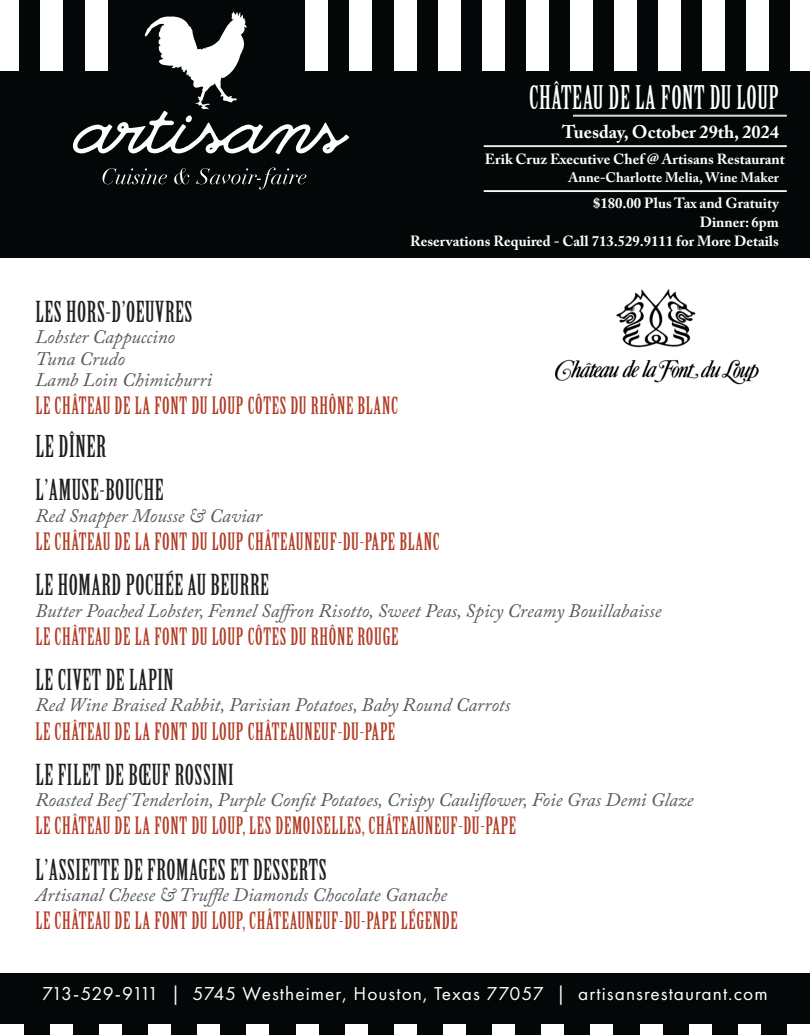
<style>
.page{position:relative;width:810px;height:1035px;background:#fff}
.page>*{position:absolute;margin:0;border:0;box-sizing:border-box;transform-origin:0 0}
.t1{font:31.88px "Birch Std";letter-spacing:.02em;color:#fff}
.t2{font:29.44px "Birch Std";letter-spacing:.02em;color:#231f20}
.t3{font:28.31px "Birch Std";letter-spacing:.02em;color:#231f20}
.t4{font:23.38px "Birch Std";letter-spacing:.03em;color:#b23b25}
.t5{font:19.38px "Futura PT";letter-spacing:.055em;color:#fff}
.t6{font:italic 19.06px "Adobe Caslon Pro";color:#57585a}
.t7{font:700 18.25px "Adobe Caslon Pro";color:#fff}
.t8{font:700 14.69px "Adobe Caslon Pro";color:#fff}
.t9{font:700 13.75px "Adobe Caslon Pro";color:#fff}
</style>
<div class="page">
<div style="left:0;top:0;width:810px;height:257px;background:#030708"></div>
<div style="left:0;top:973px;width:810px;height:62px;background:#030708"></div>
<div style="left:482px;top:0;width:22px;height:71px;background:#fff"></div>
<div style="left:526px;top:0;width:23px;height:71px;background:#fff"></div>
<div style="left:571px;top:0;width:22px;height:71px;background:#fff"></div>
<div style="left:615px;top:0;width:22px;height:71px;background:#fff"></div>
<div style="left:659px;top:0;width:22px;height:71px;background:#fff"></div>
<svg style="left:73px;top:12px;width:276px;height:178px"></svg>
<div style="left:394px;top:0;width:22px;height:71px;background:#fff"></div>
<div style="left:438px;top:0;width:22px;height:71px;background:#fff"></div>
<div style="left:306px;top:0;width:22px;height:71px;background:#fff"></div>
<div style="left:350px;top:0;width:22px;height:71px;background:#fff"></div>
<div style="left:85px;top:0;width:22px;height:71px;background:#fff"></div>
<div style="left:0;top:0;width:19px;height:71px;background:#fff"></div>
<div style="left:41px;top:0;width:22px;height:71px;background:#fff"></div>
<div style="left:702px;top:0;width:22px;height:71px;background:#fff"></div>
<div style="left:746px;top:0;width:22px;height:71px;background:#fff"></div>
<div style="left:790px;top:0;width:20px;height:71px;background:#fff"></div>
<hr style="left:484px;top:146px;width:303px;height:1px;background:#fff">
<hr style="left:484px;top:191px;width:303px;height:1px;background:#fff">
<hr style="left:573px;top:116px;width:214px;height:1px;background:#fff">
<hr style="left:573px;top:115px;width:214px;height:1px;background:#fff">
<div style="left:0;top:1024px;width:23px;height:11px;background:#fff"></div>
<div style="left:50px;top:1024px;width:23px;height:11px;background:#fff"></div>
<div style="left:99px;top:1024px;width:23px;height:11px;background:#fff"></div>
<div style="left:148px;top:1024px;width:23px;height:11px;background:#fff"></div>
<div style="left:197px;top:1024px;width:23px;height:11px;background:#fff"></div>
<div style="left:246px;top:1024px;width:23px;height:11px;background:#fff"></div>
<div style="left:296px;top:1024px;width:22px;height:11px;background:#fff"></div>
<div style="left:345px;top:1024px;width:23px;height:11px;background:#fff"></div>
<div style="left:394px;top:1024px;width:23px;height:11px;background:#fff"></div>
<div style="left:443px;top:1024px;width:23px;height:11px;background:#fff"></div>
<div style="left:492px;top:1024px;width:23px;height:11px;background:#fff"></div>
<div style="left:541px;top:1024px;width:23px;height:11px;background:#fff"></div>
<div style="left:591px;top:1024px;width:22px;height:11px;background:#fff"></div>
<div style="left:640px;top:1024px;width:23px;height:11px;background:#fff"></div>
<div style="left:689px;top:1024px;width:23px;height:11px;background:#fff"></div>
<div style="left:738px;top:1024px;width:23px;height:11px;background:#fff"></div>
<div style="left:787px;top:1024px;width:23px;height:11px;background:#fff"></div>
<img style="left:554px;top:289px;width:205px;height:96px">
<p class="t1" style="left:529px;top:79px;width:251px">CHÂTEAU DE LA FONT DU LOUP</p>
<p class="t7" style="left:562px;top:121px;width:218px">Tuesday, October 29th, 2024</p>
<p class="t8" style="left:485px;top:150px;width:302px">Erik Cruz Executive Chef @ Artisans Restaurant</p>
<p class="t9" style="left:568px;top:169px;width:212px">Anne-Charlotte Melia, Wine Maker</p>
<p class="t8" style="left:593px;top:195px;width:187px">$180.00 Plus Tax and Gratuity</p>
<p class="t8" style="left:700px;top:213px;width:81px">Dinner: 6pm</p>
<p class="t8" style="left:410px;top:232px;width:370px">Reservations Required - Call 713.529.9111 for More Details</p>
<p class="t3" style="left:35px;top:295px;width:159px">LES HORS-D’OEUVRES</p>
<p class="t6" style="left:35px;top:325px;width:141px">Lobster Cappuccino</p>
<p class="t6" style="left:35px;top:347px;width:91px">Tuna Crudo</p>
<p class="t6" style="left:35px;top:368px;width:178px">Lamb Loin Chimichurri</p>
<p class="t4" style="left:35px;top:393px;width:364px">LE CHÂTEAU DE LA FONT DU LOUP CÔTES DU RHÔNE BLANC</p>
<p class="t2" style="left:35px;top:430px;width:72px">LE DÎNER</p>
<p class="t3" style="left:35px;top:474px;width:130px">L’AMUSE-BOUCHE</p>
<p class="t6" style="left:35px;top:504px;width:228px">Red Snapper Mousse &amp; Caviar</p>
<p class="t4" style="left:35px;top:528px;width:406px">LE CHÂTEAU DE LA FONT DU LOUP CHÂTEAUNEUF-DU-PAPE BLANC</p>
<p class="t3" style="left:35px;top:569px;width:235px">LE HOMARD POCHÉE AU BEURRE</p>
<p class="t6" style="left:35px;top:599px;width:627px">Butter Poached Lobster, Fennel Saffron Risotto, Sweet Peas, Spicy Creamy Bouillabaisse</p>
<p class="t4" style="left:35px;top:623px;width:364px">LE CHÂTEAU DE LA FONT DU LOUP CÔTES DU RHÔNE ROUGE</p>
<p class="t3" style="left:35px;top:664px;width:140px">LE CIVET DE LAPIN</p>
<p class="t6" style="left:35px;top:694px;width:477px">Red Wine Braised Rabbit, Parisian Potatoes, Baby Round Carrots</p>
<p class="t4" style="left:35px;top:718px;width:361px">LE CHÂTEAU DE LA FONT DU LOUP CHÂTEAUNEUF-DU-PAPE</p>
<p class="t3" style="left:35px;top:759px;width:200px">LE FILET DE BŒUF ROSSINI</p>
<p class="t6" style="left:35px;top:789px;width:660px">Roasted Beef Tenderloin, Purple Confit Potatoes, Crispy Cauliflower, Foie Gras Demi Glaze</p>
<p class="t4" style="left:35px;top:813px;width:482px">LE CHÂTEAU DE LA FONT DU LOUP, LES DEMOISELLES, CHÂTEAUNEUF-DU-PAPE</p>
<p class="t3" style="left:35px;top:853px;width:293px">L’ASSIETTE DE FROMAGES ET DESSERTS</p>
<p class="t6" style="left:35px;top:883px;width:413px">Artisanal Cheese &amp; Truffle Diamonds Chocolate Ganache</p>
<p class="t4" style="left:35px;top:908px;width:424px">LE CHÂTEAU DE LA FONT DU LOUP, CHÂTEAUNEUF-DU-PAPE LÉGENDE</p>
<p class="t5" style="left:42px;top:983px;width:727px">713-529-9111 | 5745 Westheimer, Houston, Texas 77057 | artisansrestaurant.com</p>
</div>
